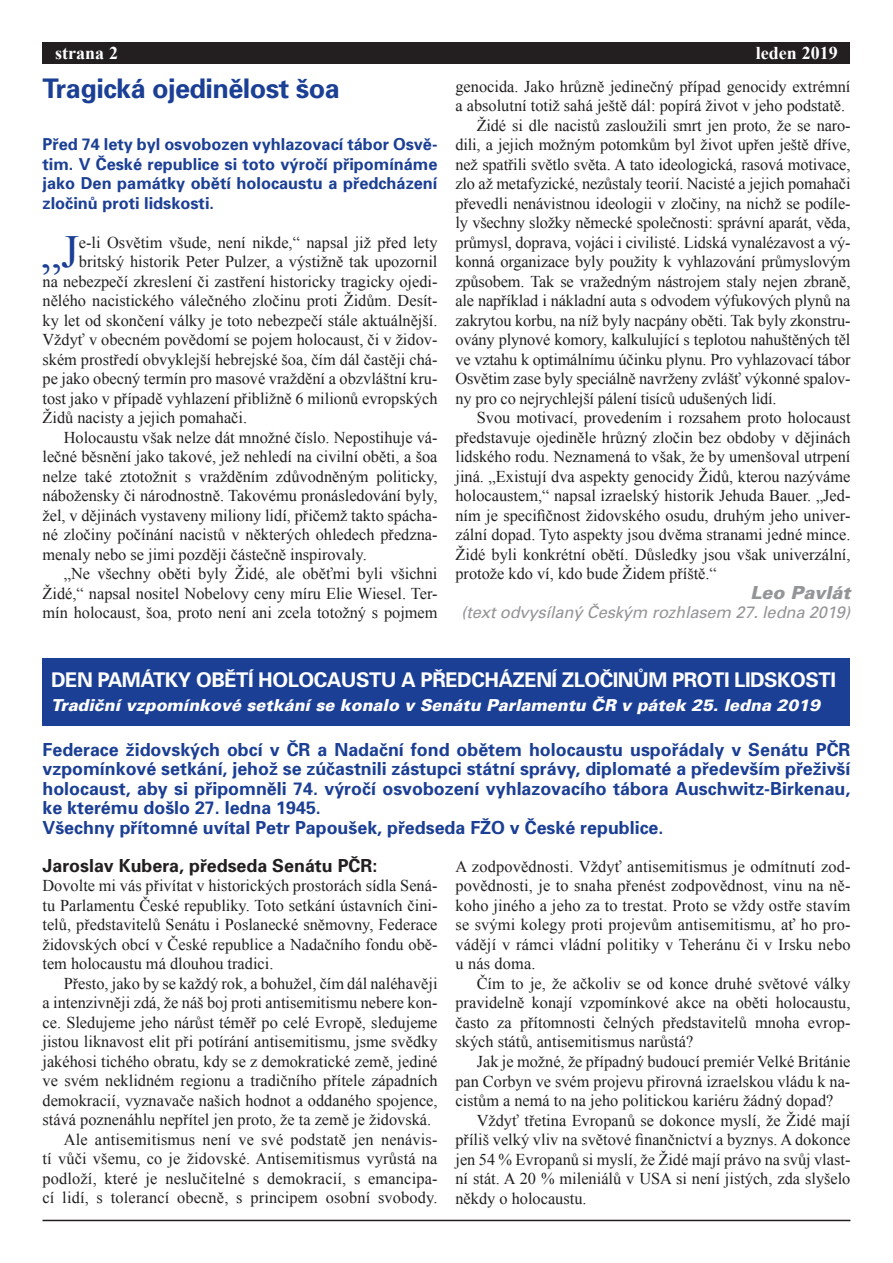
<style>
.page{position:relative;width:893px;height:1263px;background:#fff}
.page>*{position:absolute;margin:0;border:0;box-sizing:border-box;transform-origin:0 0}
.t1{font:45.9px "Times New Roman";color:#1b3f94}
.t2{font:700 27px "Univers CE";letter-spacing:-.02em;color:#1b3f94}
.t3{font:700 20.25px "Univers CE";letter-spacing:-.025em;color:#fff}
.t4{font:700 18px/19.5px "Univers CE";color:#1b3f94}
.t5{font:700 18px "Univers CE";color:#231f20}
.t6{font:700 18px "Times New Roman";color:#fff}
.t7{font:italic 900 18px "Univers CE";color:#939598}
.t8{font:16.5px/19.5px "Times New Roman";color:#231f20;text-align:justify}
.t9{font:700 16.5px/19.5px "Univers CE";color:#1b3f94;text-align:justify}
.t10{font:italic 900 16.5px "Univers CE";color:#fff}
.t11{font:italic 16.5px "Univers CE";letter-spacing:-.01em;color:#939598}
</style>
<div class="page">
<hr style="left:43px;top:1220px;width:807px;height:1px;background:#231f20">
<div style="left:43px;top:43px;width:807px;height:21px;background:#231f20"></div>
<div style="left:43px;top:658px;width:807px;height:67px;background:#1b3f94"></div>
<p class="t6" style="left:55px;top:43px;width:64px">strana 2</p>
<p class="t6" style="left:756px;top:43px;width:83px">leden 2019</p>
<h2 class="t2" style="left:43px;top:78px;width:299px">Tragická ojedinělost šoa</h2>
<p class="t9" style="left:43px;top:136px;width:396px">Před 74 lety byl osvobozen vyhlazovací tábor Osvě&shy;tim. V České republice si toto výročí připomínáme jako Den památky obětí holocaustu a předcházení zločinů proti lidskosti.</p>
<h1 class="t1" style="left:41px;top:226px;width:39px">„J</h1>
<p class="t8" style="left:79px;top:232px;width:360px">e-li Osvětim všude, není nikde,“ napsal již před lety</p>
<p class="t8" style="left:79px;top:252px;width:360px">britský historik Peter Pulzer, a výstižně tak upozornil</p>
<p class="t8" style="left:43px;top:271px;width:396px">na nebezpečí zkreslení či zastření historicky tragicky ojedi-</p>
<p class="t8" style="left:43px;top:291px;width:396px">nělého nacistického válečného zločinu proti Židům. Desít-</p>
<p class="t8" style="left:43px;top:310px;width:396px">ky let od skončení války je toto nebezpečí stále aktuálnější.</p>
<p class="t8" style="left:43px;top:330px;width:396px">Vždyť v obecném povědomí se pojem holocaust, či v židov-</p>
<p class="t8" style="left:43px;top:349px;width:397px">ském prostředí obvyklejší hebrejské šoa, čím dál častěji chá-</p>
<p class="t8" style="left:43px;top:369px;width:396px">pe jako obecný termín pro masové vraždění a obzvláštní kru-</p>
<p class="t8" style="left:43px;top:388px;width:396px">tost jako v případě vyhlazení přibližně 6 milionů evropských</p>
<p class="t8" style="left:43px;top:408px;width:206px">Židů nacisty a jejich pomahači.</p>
<p class="t8" style="left:64px;top:427px;width:375px">Holocaustu však nelze dát množné číslo. Nepostihuje vá-</p>
<p class="t8" style="left:43px;top:447px;width:396px">lečné běsnění jako takové, jež nehledí na civilní oběti, a šoa</p>
<p class="t8" style="left:43px;top:467px;width:396px">nelze také ztotožnit s vražděním zdůvodněným politicky,</p>
<p class="t8" style="left:43px;top:486px;width:396px">nábožensky či národnostně. Takovému pronásledování byly,</p>
<p class="t8" style="left:43px;top:506px;width:396px">žel, v dějinách vystaveny miliony lidí, přičemž takto spácha-</p>
<p class="t8" style="left:43px;top:525px;width:396px">né zločiny počínání nacistů v některých ohledech předzna-</p>
<p class="t8" style="left:43px;top:545px;width:326px">menaly nebo se jimi později částečně inspirovaly.</p>
<p class="t8" style="left:64px;top:564px;width:375px">„Ne všechny oběti byly Židé, ale oběťmi byli všichni</p>
<p class="t8" style="left:43px;top:584px;width:397px">Židé,“ napsal nositel Nobelovy ceny míru Elie Wiesel. Ter-</p>
<p class="t8" style="left:43px;top:603px;width:397px">mín holocaust, šoa, proto není ani zcela totožný s pojmem</p>
<p class="t8" style="left:455px;top:77px;width:396px">genocida. Jako hrůzně jedinečný případ genocidy extrémní</p>
<p class="t8" style="left:455px;top:96px;width:391px">a absolutní totiž sahá ještě dál: popírá život v jeho podstatě.</p>
<p class="t8" style="left:477px;top:116px;width:375px">Židé si dle nacistů zasloužili smrt jen proto, že se naro-</p>
<p class="t8" style="left:455px;top:135px;width:397px">dili, a jejich možným potomkům byl život upřen ještě dříve,</p>
<p class="t8" style="left:455px;top:155px;width:396px">než spatřili světlo světa. A tato ideologická, rasová motivace,</p>
<p class="t8" style="left:455px;top:174px;width:397px">zlo až metafyzické, nezůstaly teorií. Nacisté a jejich pomahači</p>
<p class="t8" style="left:455px;top:194px;width:397px">převedli nenávistnou ideologii v zločiny, na nichž se podíle-</p>
<p class="t8" style="left:455px;top:213px;width:396px">ly všechny složky německé společnosti: správní aparát, věda,</p>
<p class="t8" style="left:455px;top:233px;width:397px">průmysl, doprava, vojáci i civilisté. Lidská vynalézavost a vý-</p>
<p class="t8" style="left:455px;top:252px;width:397px">konná organizace byly použity k vyhlazování průmyslovým</p>
<p class="t8" style="left:455px;top:272px;width:396px">způsobem. Tak se vražedným nástrojem staly nejen zbraně,</p>
<p class="t8" style="left:455px;top:291px;width:397px">ale například i nákladní auta s odvodem výfukových plynů na</p>
<p class="t8" style="left:455px;top:311px;width:396px">zakrytou korbu, na níž byly nacpány oběti. Tak byly zkonstru-</p>
<p class="t8" style="left:455px;top:330px;width:396px">ovány plynové komory, kalkulující s teplotou nahuštěných těl</p>
<p class="t8" style="left:455px;top:350px;width:396px">ve vztahu k optimálnímu účinku plynu. Pro vyhlazovací tábor</p>
<p class="t8" style="left:455px;top:369px;width:396px">Osvětim zase byly speciálně navrženy zvlášť výkonné spalov-</p>
<p class="t8" style="left:455px;top:389px;width:323px">ny pro co nejrychlejší pálení tisíců udušených lidí.</p>
<p class="t8" style="left:477px;top:408px;width:375px">Svou motivací, provedením i rozsahem proto holocaust</p>
<p class="t8" style="left:455px;top:428px;width:396px">představuje ojediněle hrůzný zločin bez obdoby v dějinách</p>
<p class="t8" style="left:455px;top:447px;width:396px">lidského rodu. Neznamená to však, že by umenšoval utrpení</p>
<p class="t8" style="left:455px;top:467px;width:396px">jiná. „Existují dva aspekty genocidy Židů, kterou nazýváme</p>
<p class="t8" style="left:455px;top:486px;width:396px">holocaustem,“ napsal izraelský historik Jehuda Bauer. „Jed-</p>
<p class="t8" style="left:455px;top:506px;width:396px">ním je specifičnost židovského osudu, druhým jeho univer-</p>
<p class="t8" style="left:455px;top:525px;width:396px">zální dopad. Tyto aspekty jsou dvěma stranami jedné mince.</p>
<p class="t8" style="left:455px;top:545px;width:396px">Židé byli konkrétní obětí. Důsledky jsou však univerzální,</p>
<p class="t8" style="left:455px;top:564px;width:263px">protože kdo ví, kdo bude Židem příště.“</p>
<p class="t7" style="left:750px;top:585px;width:101px">Leo Pavlát</p>
<p class="t11" style="left:461px;top:606px;width:391px">(text odvysílaný Českým rozhlasem 27. ledna 2019)</p>
<p class="t3" style="left:51px;top:672px;width:786px">DEN PAMÁTKY OBĚTÍ HOLOCAUSTU A PŘEDCHÁZENÍ ZLOČINŮM PROTI LIDSKOSTI</p>
<p class="t10" style="left:51px;top:699px;width:770px">Tradiční vzpomínkové setkání se konalo v Senátu Parlamentu ČR v pátek 25. ledna 2019</p>
<p class="t4" style="left:43px;top:741px;width:809px">Federace židovských obcí v ČR a Nadační fond obětem holocaustu uspořádaly v Senátu PČR vzpomínkové setkání, jehož se zúčastnili zástupci státní správy, diplomaté a především přeživší holocaust, aby si připomněli 74. výročí osvobození vyhlazovacího tábora Auschwitz-Birkenau, ke kterému došlo 27. ledna 1945.<br>Všechny přítomné uvítal Petr Papoušek, předseda FŽO v České republice.</p>
<p class="t5" style="left:43px;top:858px;width:336px">Jaroslav Kubera, předseda Senátu PČR:</p>
<p class="t8" style="left:43px;top:876px;width:396px">Dovolte mi vás přivítat v historických prostorách sídla Sená&shy;tu Parlamentu České republiky. Toto setkání ústavních čini&shy;telů, představitelů Senátu i Poslanecké sněmovny, Federace židovských obcí v České republice a Nadačního fondu obě&shy;tem holocaustu má dlouhou tradici.</p>
<p class="t8" style="left:64px;top:973px;width:375px">Přesto, jako by se každý rok, a bohužel, čím dál naléhavěji</p>
<p class="t8" style="left:43px;top:993px;width:397px">a intenzivněji zdá, že náš boj proti antisemitismu nebere kon-</p>
<p class="t8" style="left:43px;top:1012px;width:397px">ce. Sledujeme jeho nárůst téměř po celé Evropě, sledujeme</p>
<p class="t8" style="left:43px;top:1032px;width:396px">jistou liknavost elit při potírání antisemitismu, jsme svědky</p>
<p class="t8" style="left:43px;top:1051px;width:396px">jakéhosi tichého obratu, kdy se z demokratické země, jediné</p>
<p class="t8" style="left:43px;top:1071px;width:397px">ve svém neklidném regionu a tradičního přítele západních</p>
<p class="t8" style="left:43px;top:1090px;width:397px">demokracií, vyznavače našich hodnot a oddaného spojence,</p>
<p class="t8" style="left:43px;top:1110px;width:390px">stává poznenáhlu nepřítel jen proto, že ta země je židovská.</p>
<p class="t8" style="left:64px;top:1130px;width:375px">Ale antisemitismus není ve své podstatě jen nenávis-</p>
<p class="t8" style="left:43px;top:1149px;width:396px">tí vůči všemu, co je židovské. Antisemitismus vyrůstá na</p>
<p class="t8" style="left:43px;top:1169px;width:397px">podloží, které je neslučitelné s demokracií, s emancipa-</p>
<p class="t8" style="left:43px;top:1188px;width:397px">cí lidí, s tolerancí obecně, s principem osobní svobody.</p>
<p class="t8" style="left:455px;top:857px;width:397px">A zodpovědnosti. Vždyť antisemitismus je odmítnutí zod&shy;povědnosti, je to snaha přenést zodpovědnost, vinu na ně&shy;koho jiného a jeho za to trestat. Proto se vždy ostře stavím se svými kolegy proti projevům antisemitismu, ať ho pro&shy;vádějí v rámci vládní politiky v Teheránu či v Irsku nebo u nás doma.</p>
<p class="t8" style="left:455px;top:974px;width:397px;text-indent:21px">Čím to je, že ačkoliv se od konce druhé světové války pravidelně konají vzpomínkové akce na oběti holocaustu, často za přítomnosti čelných představitelů mnoha evrop&shy;ských států, antisemitismus narůstá?</p>
<p class="t8" style="left:455px;top:1052px;width:396px;text-indent:21px">Jak je možné, že případný budoucí premiér Velké Británie pan Corbyn ve svém projevu přirovná izraelskou vládu k na&shy;cistům a nemá to na jeho politickou kariéru žádný dopad?</p>
<p class="t8" style="left:455px;top:1110px;width:396px;text-indent:21px">Vždyť třetina Evropanů se dokonce myslí, že Židé mají příliš velký vliv na světové finančnictví a byznys. A dokonce jen 54 % Evropanů si myslí, že Židé mají právo na svůj vlast&shy;ní stát. A 20 % mileniálů v USA si není jistých, zda slyšelo někdy o holocaustu.</p>
</div>
